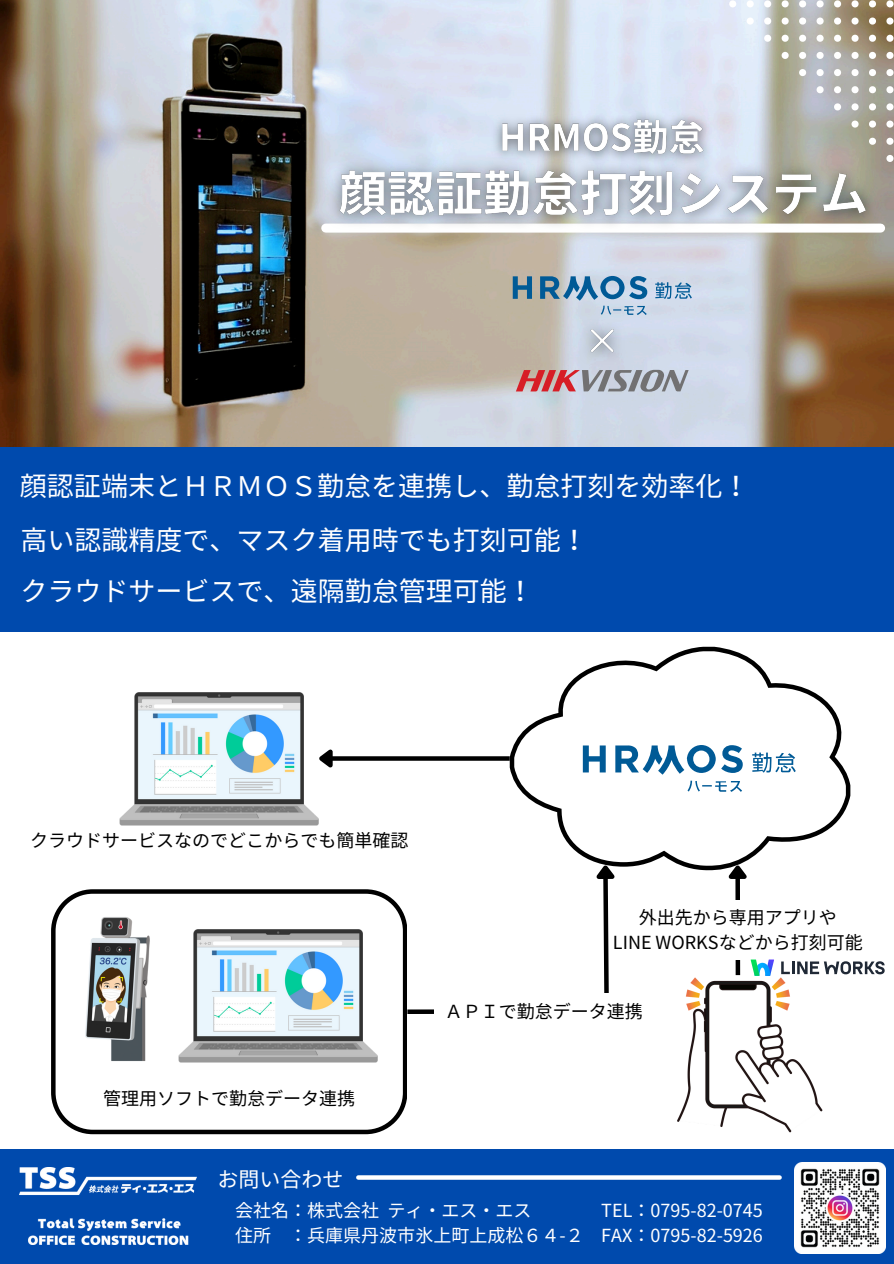
<style>
.page{position:relative;width:894px;height:1264px;background:#fff}
.page>*{position:absolute;margin:0;border:0;box-sizing:border-box;transform-origin:0 0}
.t1{font:27px "Noto Sans JP";color:#fff}
.t2{font:21px "Noto Sans JP";color:#fff}
.t3{font:18px/24.8px "Noto Sans JP";color:#000;text-align:center}
.t4{font:18px "Noto Sans JP";color:#fff}
</style>
<div class="page">
<img style="left:0;top:0;width:893px;height:447px">
<svg style="left:512px;top:276px;width:20px;height:23px"></svg>
<svg style="left:540px;top:276px;width:151px;height:39px;background:#97b4cb"></svg>
<svg style="left:515px;top:370px;width:173px;height:22px;background:#b39197"></svg>
<svg style="left:887px;top:155px;width:6px;height:7px"></svg>
<svg style="left:886px;top:138px;width:7px;height:7px"></svg>
<svg style="left:868px;top:138px;width:7px;height:7px"></svg>
<svg style="left:886px;top:121px;width:7px;height:7px"></svg>
<svg style="left:868px;top:121px;width:7px;height:7px"></svg>
<svg style="left:851px;top:121px;width:7px;height:7px"></svg>
<svg style="left:886px;top:103px;width:7px;height:7px"></svg>
<svg style="left:868px;top:103px;width:7px;height:7px"></svg>
<svg style="left:851px;top:103px;width:7px;height:7px"></svg>
<svg style="left:833px;top:103px;width:7px;height:7px"></svg>
<svg style="left:886px;top:86px;width:7px;height:7px"></svg>
<svg style="left:868px;top:86px;width:7px;height:7px"></svg>
<svg style="left:851px;top:86px;width:7px;height:7px"></svg>
<svg style="left:833px;top:86px;width:7px;height:7px"></svg>
<svg style="left:816px;top:86px;width:7px;height:7px"></svg>
<svg style="left:886px;top:69px;width:7px;height:7px"></svg>
<svg style="left:868px;top:69px;width:7px;height:7px"></svg>
<svg style="left:851px;top:69px;width:7px;height:7px"></svg>
<svg style="left:833px;top:69px;width:7px;height:7px"></svg>
<svg style="left:816px;top:69px;width:7px;height:7px"></svg>
<svg style="left:798px;top:69px;width:7px;height:7px"></svg>
<svg style="left:886px;top:52px;width:7px;height:7px"></svg>
<svg style="left:868px;top:52px;width:7px;height:7px"></svg>
<svg style="left:851px;top:52px;width:7px;height:7px"></svg>
<svg style="left:833px;top:52px;width:7px;height:7px"></svg>
<svg style="left:816px;top:52px;width:7px;height:7px"></svg>
<svg style="left:798px;top:52px;width:7px;height:7px"></svg>
<svg style="left:781px;top:52px;width:7px;height:7px"></svg>
<svg style="left:886px;top:35px;width:7px;height:7px"></svg>
<svg style="left:868px;top:35px;width:7px;height:7px"></svg>
<svg style="left:851px;top:35px;width:7px;height:7px"></svg>
<svg style="left:833px;top:35px;width:7px;height:7px"></svg>
<svg style="left:816px;top:35px;width:7px;height:7px"></svg>
<svg style="left:798px;top:35px;width:7px;height:7px"></svg>
<svg style="left:781px;top:35px;width:7px;height:7px"></svg>
<svg style="left:764px;top:35px;width:7px;height:7px"></svg>
<svg style="left:886px;top:18px;width:7px;height:7px"></svg>
<svg style="left:868px;top:18px;width:7px;height:7px"></svg>
<svg style="left:851px;top:18px;width:7px;height:7px"></svg>
<svg style="left:833px;top:18px;width:7px;height:7px"></svg>
<svg style="left:816px;top:18px;width:7px;height:7px"></svg>
<svg style="left:798px;top:18px;width:7px;height:7px"></svg>
<svg style="left:781px;top:18px;width:7px;height:7px"></svg>
<svg style="left:764px;top:18px;width:7px;height:7px"></svg>
<svg style="left:746px;top:18px;width:7px;height:7px"></svg>
<svg style="left:886px;top:0;width:7px;height:7px"></svg>
<svg style="left:868px;top:0;width:7px;height:7px"></svg>
<svg style="left:851px;top:0;width:7px;height:7px"></svg>
<svg style="left:833px;top:0;width:7px;height:7px"></svg>
<svg style="left:816px;top:0;width:7px;height:7px"></svg>
<svg style="left:798px;top:0;width:7px;height:7px"></svg>
<svg style="left:781px;top:0;width:7px;height:7px"></svg>
<svg style="left:764px;top:0;width:7px;height:7px"></svg>
<svg style="left:746px;top:0;width:7px;height:7px"></svg>
<svg style="left:729px;top:0;width:7px;height:7px"></svg>
<div style="left:0;top:1149px;width:893px;height:114px;background:#004aad"></div>
<img style="left:20px;top:1167px;width:177px;height:77px">
<svg style="left:358px;top:1175px;width:421px;height:4px;background:#edf2f9"></svg>
<img style="left:794px;top:1162px;width:91px;height:91px">
<svg style="left:51px;top:889px;width:356px;height:245px"></svg>
<img style="left:51px;top:915px;width:165px;height:147px">
<img style="left:677px;top:975px;width:146px;height:158px">
<img style="left:178px;top:929px;width:200px;height:133px">
<svg style="left:596px;top:870px;width:19px;height:123px"></svg>
<svg style="left:509px;top:646px;width:341px;height:224px"></svg>
<svg style="left:582px;top:745px;width:23px;height:27px"></svg>
<svg style="left:615px;top:744px;width:180px;height:48px"></svg>
<div style="left:407px;top:1009px;width:196px;height:5px;background:#000"></div>
<div style="left:735px;top:877px;width:5px;height:98px;background:#000"></div>
<svg style="left:721px;top:860px;width:29px;height:23px"></svg>
<div style="left:434px;top:993px;width:220px;height:39px;background:#fff"></div>
<div style="left:625px;top:900px;width:247px;height:59px;background:#fff"></div>
<img style="left:119px;top:692px;width:199px;height:133px">
<svg style="left:336px;top:756px;width:173px;height:4px"></svg>
<svg style="left:314px;top:745px;width:22px;height:29px"></svg>
<div style="left:0;top:447px;width:893px;height:184px;background:#004aad"></div>
<svg style="left:750px;top:959px;width:23px;height:16px"></svg>
<svg style="left:781px;top:961px;width:103px;height:13px"></svg>
<img style="left:316px;top:148px;width:571px;height:91px">
<img style="left:485px;top:104px;width:234px;height:68px">
<img style="left:571px;top:311px;width:61px;height:62px">
<p class="t1" style="left:20px;top:464px;width:730px">顔認証端末とＨＲＭＯＳ勤怠を連携し、勤怠打刻を効率化！</p>
<p class="t1" style="left:20px;top:518px;width:568px">高い認識精度で、マスク着用時でも打刻可能！</p>
<h5 class="t1" style="left:20px;top:569px;width:514px">クラウドサービスで、遠隔勤怠管理可能！</h5>
<p class="t3" style="left:30px;top:826px;width:380px">クラウドサービスなのでどこからでも簡単確認</p>
<h4 class="t3" style="left:103px;top:1085px;width:254px">管理用ソフトで勤怠データ連携</h4>
<p class="t3" style="left:612px;top:904px;width:251px">外出先から専用アプリや<br>LINE WORKSなどから打刻可能</p>
<p class="t3" style="left:444px;top:997px;width:200px">ＡＰＩで勤怠データ連携</p>
<p class="t2" style="left:217px;top:1162px;width:127px">お問い合わせ</p>
<h6 class="t4" style="left:235px;top:1196px;width:298px">会社名：株式会社ティ・エス・エス</h6>
<p class="t4" style="left:235px;top:1221px;width:350px">住所 ：兵庫県丹波市氷上町上成松６４-２</p>
<p class="t4" style="left:601px;top:1196px;width:163px">TEL：0795-82-0745</p>
<h6 class="t4" style="left:601px;top:1221px;width:163px">FAX：0795-82-5926</h6>
</div>
